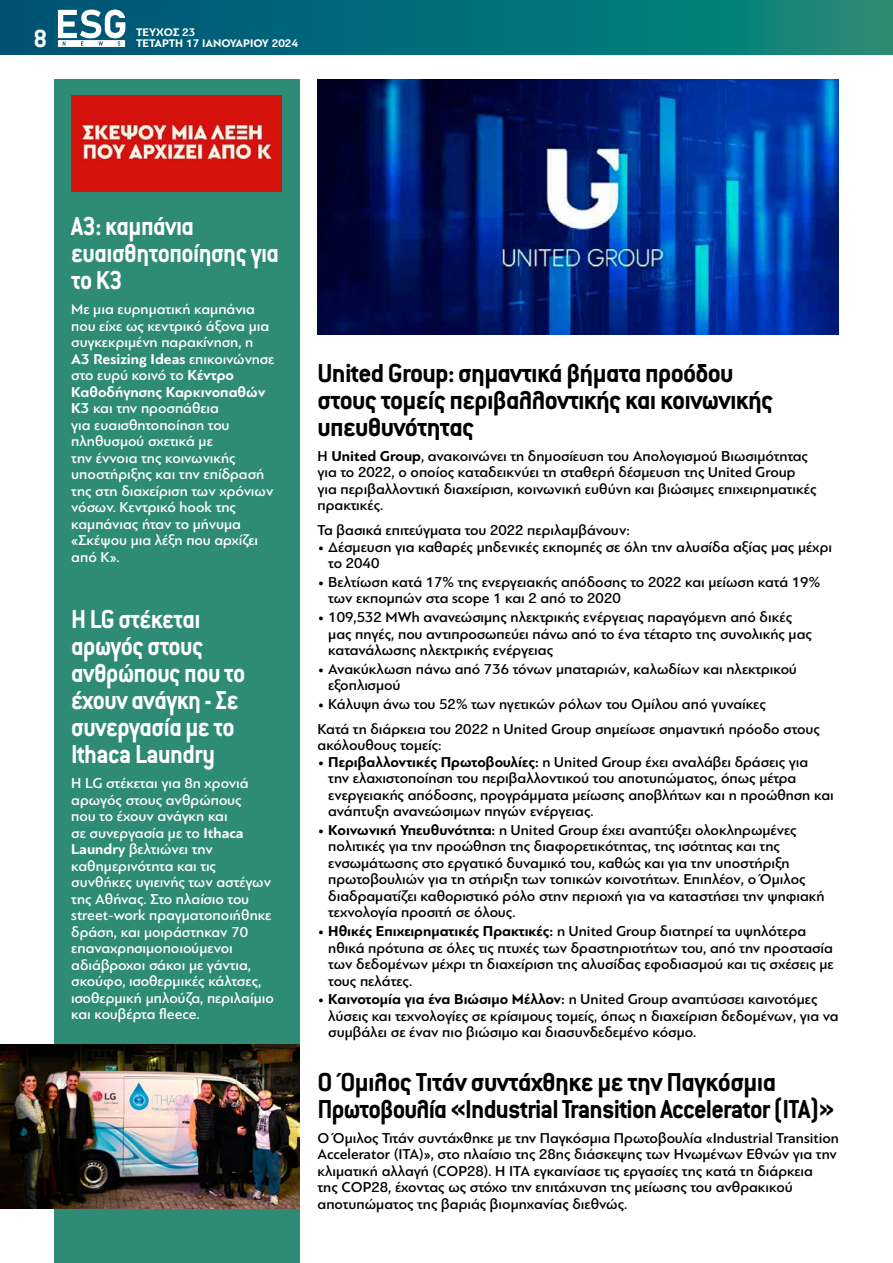
<style>
.page{position:relative;width:893px;height:1263px;background:#fff}
.page>*{position:absolute;margin:0;border:0;box-sizing:border-box;transform-origin:0 0}
.t1{font:700 28.5px/27px "Conduit ITC Hel";letter-spacing:-.025em;color:#000}
.t2{font:700 28.5px/27px "Conduit ITC Hel";letter-spacing:-.02em;color:#fff;scale:.93 1}
.t3{font:700 27.3px "Conduit ITC Hel";color:#fff}
.t4{font:500 15px/16.5px "PF Bague Sans Pro";color:#000}
.t5{font:500 15px/16.5px "PF Bague Sans Pro";color:#fff}
.t6{font:700 11.55px/10.5px "PF Bague Sans Pro";color:#fff}
.s1{font-weight:700}
</style>
<div class="page">
<svg style="left:0;top:0;width:893px;height:54px;background:#056f78"></svg>
<svg style="left:58px;top:10px;width:67px;height:37px"></svg>
<div style="left:54px;top:80px;width:245px;height:1183px;background:#2e8b75"></div>
<img style="left:317px;top:80px;width:522px;height:255px">
<img style="left:0;top:1045px;width:299px;height:164px">
<img style="left:71px;top:95px;width:211px;height:96px">
<h2 class="t3" style="left:33px;top:25px;width:15px">8</h2>
<p class="t6" style="left:136px;top:27px;width:164px">ΤΕΥΧΟΣ 23<br>TΕΤΑΡΤΗ 17 ΙΑΝΟΥΑΡΙΟΥ 2024</p>
<h1 class="t2" style="left:71px;top:214px;width:225px">A3: καμπάνια ευαισθητοποίησης για το K3</h1>
<p class="t5" style="left:71px;top:301px;width:205px">Με μια ευρηματική καμπάνια που είχε ως κεντρικό άξονα μια συγκεκριμένη παρακίνηση, η<br><span class="s1">Α3 Resizing Ideas</span> επικοινώνησε στο ευρύ κοινό το <span class="s1">Κέντρο<br>Καθοδήγησης Καρκινοπαθών<br>Κ3</span> και την προσπάθεια<br>για ευαισθητοποίηση του πληθυσμού σχετικά με<br>την έννοια της κοινωνικής υποστήριξης και την επίδρασή της στη διαχείριση των χρόνιων νόσων. Κεντρικό hook της καμπάνιας ήταν το μήνυμα «Σκέψου μια λέξη που αρχίζει από Κ».</p>
<h1 class="t2" style="left:71px;top:606px;width:189px">Η LG στέκεται αρωγός στους ανθρώπους που το έχουν ανάγκη - Σε συνεργασία με το<br>Ithaca Laundry</h1>
<p class="t5" style="left:71px;top:775px;width:204px">Η LG στέκεται για 8η χρονιά αρωγός στους ανθρώπους<br>που το έχουν ανάγκη και<br>σε συνεργασία με το <span class="s1">Ithaca<br>Laundry</span> βελτιώνει την καθημερινότητα και τις συνθήκες υγιεινής των αστέγων της Αθήνας. Στο πλαίσιο του street-work πραγματοποιήθηκε δράση, και μοιράστηκαν 70 επαναχρησιμοποιούμενοι αδιάβροχοι σάκοι με γάντια, σκούφο, ισοθερμικές κάλτσες, ισοθερμική μπλούζα, περιλαίμιο και κουβέρτα fleece.</p>
<h1 class="t1" style="left:317px;top:360px;width:457px">United Group: σημαντικά βήματα προόδου στους τομείς περιβαλλοντικής και κοινωνικής υπευθυνότητας</h1>
<p class="t4" style="left:317px;top:448px;width:500px">Η <span class="s1">United Group</span>, ανακοινώνει τη δημοσίευση του Απολογισμού Βιωσιμότητας για το 2022, ο οποίος καταδεικνύει τη σταθερή δέσμευση της United Group για περιβαλλοντική διαχείριση, κοινωνική ευθύνη και βιώσιμες επιχειρηματικές πρακτικές.</p>
<p class="t4" style="left:317px;top:522px;width:314px">Τα βασικά επιτεύγματα του 2022 περιλαμβάνουν:</p>
<p class="t4" style="left:328px;top:539px;width:505px;text-indent:-11px">• Δέσμευση για καθαρές μηδενικές εκπομπές σε όλη την αλυσίδα αξίας μας μέχρι το 2040</p>
<p class="t4" style="left:328px;top:574px;width:493px;text-indent:-11px">• Βελτίωση κατά 17% της ενεργειακής απόδοσης το 2022 και μείωση κατά 19% των εκπομπών στα scope 1 και 2 από το 2020</p>
<p class="t4" style="left:328px;top:609px;width:485px;text-indent:-11px">• 109,532 MWh ανανεώσιμης ηλεκτρικής ενέργειας παραγόμενη από δικές μας πηγές, που αντιπροσωπεύει πάνω από το ένα τέταρτο της συνολικής μας κατανάλωσης ηλεκτρικής ενέργειας</p>
<p class="t4" style="left:328px;top:660px;width:470px;text-indent:-11px">• Ανακύκλωση πάνω από 736 τόνων μπαταριών, καλωδίων και ηλεκτρικού εξοπλισμού</p>
<p class="t4" style="left:317px;top:691px;width:504px;line-height:25px">• Κάλυψη άνω του 52% των ηγετικών ρόλων του Ομίλου από γυναίκες<br>Κατά τη διάρκεια του 2022 η United Group σημείωσε σημαντική πρόοδο στους</p>
<p class="t4" style="left:317px;top:737px;width:126px">ακόλουθους τομείς:</p>
<p class="t4" style="left:328px;top:754px;width:507px;text-indent:-11px">• <span class="s1">Περιβαλλοντικές Πρωτοβουλίες:</span> η United Group έχει αναλάβει δράσεις για<br>την ελαχιστοποίηση του περιβαλλοντικού του αποτυπώματος, όπως μέτρα ενεργειακής απόδοσης, προγράμματα μείωσης αποβλήτων και η προώθηση και ανάπτυξη ανανεώσιμων πηγών ενέργειας.</p>
<p class="t4" style="left:328px;top:822px;width:498px;text-indent:-11px">• <span class="s1">Κοινωνική Υπευθυνότητα:</span> η United Group έχει αναπτύξει ολοκληρωμένες πολιτικές για την προώθηση της διαφορετικότητας, της ισότητας και της ενσωμάτωσης στο εργατικό δυναμικό του, καθώς και για την υποστήριξη πρωτοβουλιών για τη στήριξη των τοπικών κοινοτήτων. Επιπλέον, ο Όμιλος διαδραματίζει καθοριστικό ρόλο στην περιοχή για να καταστήσει την ψηφιακή τεχνολογία προσιτή σε όλους.</p>
<p class="t4" style="left:328px;top:923px;width:507px;text-indent:-11px">• <span class="s1">Ηθικές Επιχειρηματικές Πρακτικές:</span> η United Group διατηρεί τα υψηλότερα ηθικά πρότυπα σε όλες τις πτυχές των δραστηριοτήτων του, από την προστασία των δεδομένων μέχρι τη διαχείριση της αλυσίδας εφοδιασμού και τις σχέσεις με τους πελάτες.</p>
<p class="t4" style="left:328px;top:991px;width:512px;text-indent:-11px">• <span class="s1">Καινοτομία για ένα Βιώσιμο Μέλλον:</span> η United Group αναπτύσσει καινοτόμες λύσεις και τεχνολογίες σε κρίσιμους τομείς, όπως η διαχείριση δεδομένων, για να συμβάλει σε έναν πιο βιώσιμο και διασυνδεδεμένο κόσμο.</p>
<h1 class="t1" style="left:317px;top:1069px;width:518px">Ο Όμιλος Τιτάν συντάχθηκε με την Παγκόσμια<br>Πρωτοβουλία «Industrial Transition Accelerator (ITA)»</h1>
<p class="t4" style="left:317px;top:1130px;width:523px">Ο Όμιλος Τιτάν συντάχθηκε με την Παγκόσμια Πρωτοβουλία «Industrial Transition Accelerator (ITA)», στο πλαίσιο της 28ης διάσκεψης των Ηνωμένων Εθνών για την κλιματική αλλαγή (COP28). Η ΙΤΑ εγκαινίασε τις εργασίες της κατά τη διάρκεια<br>της COP28, έχοντας ως στόχο την επιτάχυνση της μείωσης του ανθρακικού αποτυπώματος της βαριάς βιομηχανίας διεθνώς.</p>
</div>
